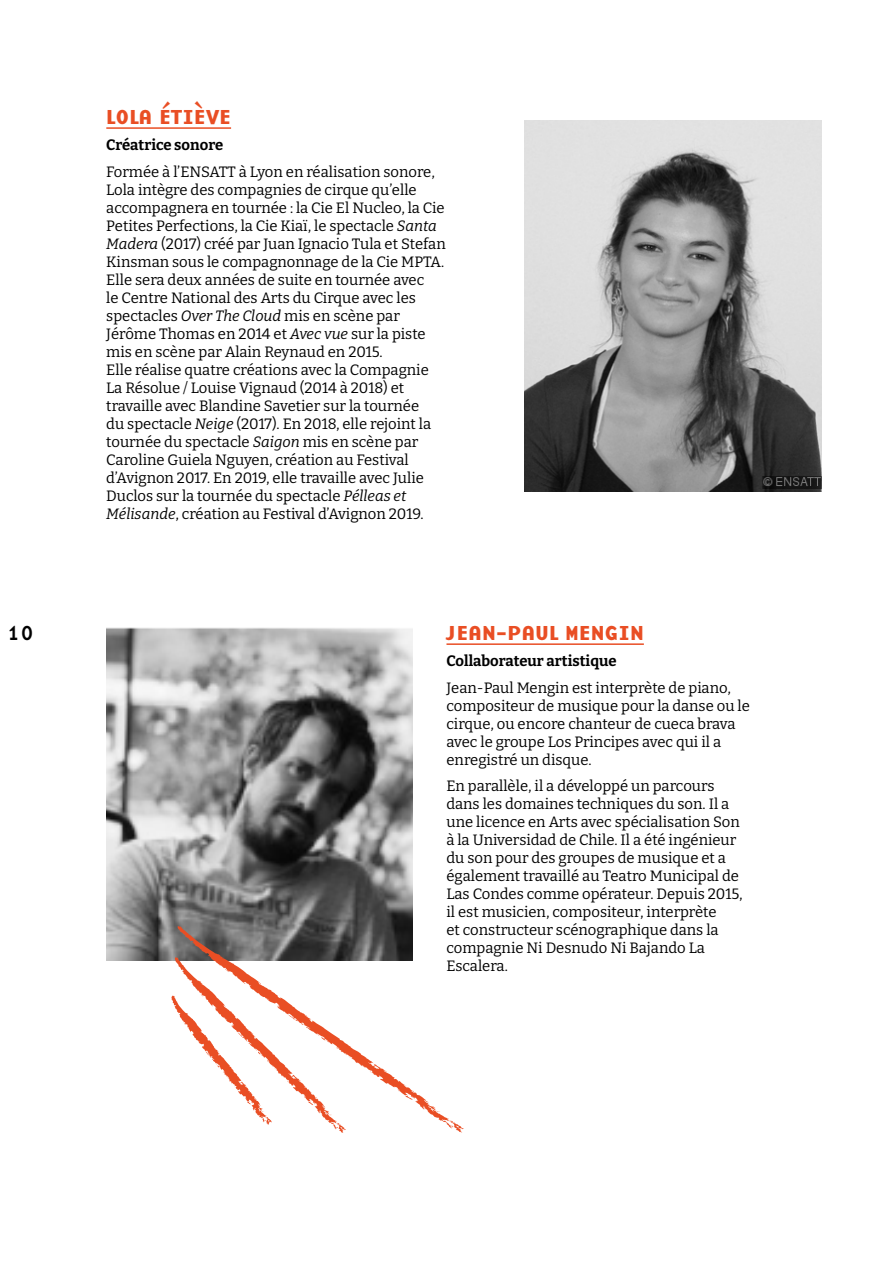
<style>
.page{position:relative;width:893px;height:1263px;background:#fff}
.page>*{position:absolute;margin:0;border:0;box-sizing:border-box;transform-origin:0 0}
.t1{font:21px "Base Nine B";color:#e94e24}
.t2{font:21px "Base Nine";color:#000}
.t3{font:15px/18px "Bitter";color:#000}
.t4{font:700 15px "Bitter";color:#000}
.s1{font-style:italic}
</style>
<div class="page">
<hr style="left:106px;top:127px;width:125px;height:2px;background:#e94e24">
<hr style="left:446px;top:643px;width:198px;height:2px;background:#e94e24">
<img style="left:106px;top:627px;width:306px;height:333px">
<svg style="left:177px;top:926px;width:287px;height:207px"></svg>
<svg style="left:171px;top:957px;width:175px;height:176px"></svg>
<img style="left:524px;top:120px;width:297px;height:372px">
<h1 class="t2" style="left:7px;top:617px;width:29px">10</h1>
<h1 class="t1" style="left:106px;top:100px;width:126px">LOLA ÉTIÈVE</h1>
<p class="t4" style="left:106px;top:135px;width:118px">Créatrice sonore</p>
<p class="t3" style="left:106px;top:162px;width:341px">Formée à l’ENSATT à Lyon en réalisation sonore, Lola intègre des compagnies de cirque qu’elle accompagnera en tournée : la Cie El Nucleo, la Cie Petites Perfections, la Cie Kiaï, le spectacle <span class="s1">Santa Madera</span> (2017) créé par Juan Ignacio Tula et Stefan Kinsman sous le compagnonnage de la Cie MPTA.<br>Elle sera deux années de suite en tournée avec<br>le Centre National des Arts du Cirque avec les spectacles <span class="s1">Over The Cloud</span> mis en scène par Jérôme Thomas en 2014 et <span class="s1">Avec vue</span> sur la piste mis en scène par Alain Reynaud en 2015.<br>Elle réalise quatre créations avec la Compagnie La Résolue / Louise Vignaud (2014 à 2018) et travaille avec Blandine Savetier sur la tournée<br>du spectacle <span class="s1">Neige</span> (2017). En 2018, elle rejoint la tournée du spectacle <span class="s1">Saigon</span> mis en scène par Caroline Guiela Nguyen, création au Festival d’Avignon 2017. En 2019, elle travaille avec Julie Duclos sur la tournée du spectacle <span class="s1">Pélleas et Mélisande</span>, création au Festival d’Avignon 2019.</p>
<h1 class="t1" style="left:446px;top:616px;width:199px">JEAN-PAUL MENGIN</h1>
<p class="t4" style="left:446px;top:651px;width:172px">Collaborateur artistique</p>
<p class="t3" style="left:446px;top:678px;width:305px">Jean-Paul Mengin est interprète de piano, compositeur de musique pour la danse ou le cirque, ou encore chanteur de cueca brava avec le groupe Los Principes avec qui il a enregistré un disque.</p>
<p class="t3" style="left:446px;top:777px;width:298px">En parallèle, il a développé un parcours dans les domaines techniques du son. Il a une licence en Arts avec spécialisation Son à la Universidad de Chile. Il a été ingénieur du son pour des groupes de musique et a également travaillé au Teatro Municipal de Las Condes comme opérateur. Depuis 2015, il est musicien, compositeur, interprète<br>et constructeur scénographique dans la compagnie Ni Desnudo Ni Bajando La Escalera.</p>
</div>
